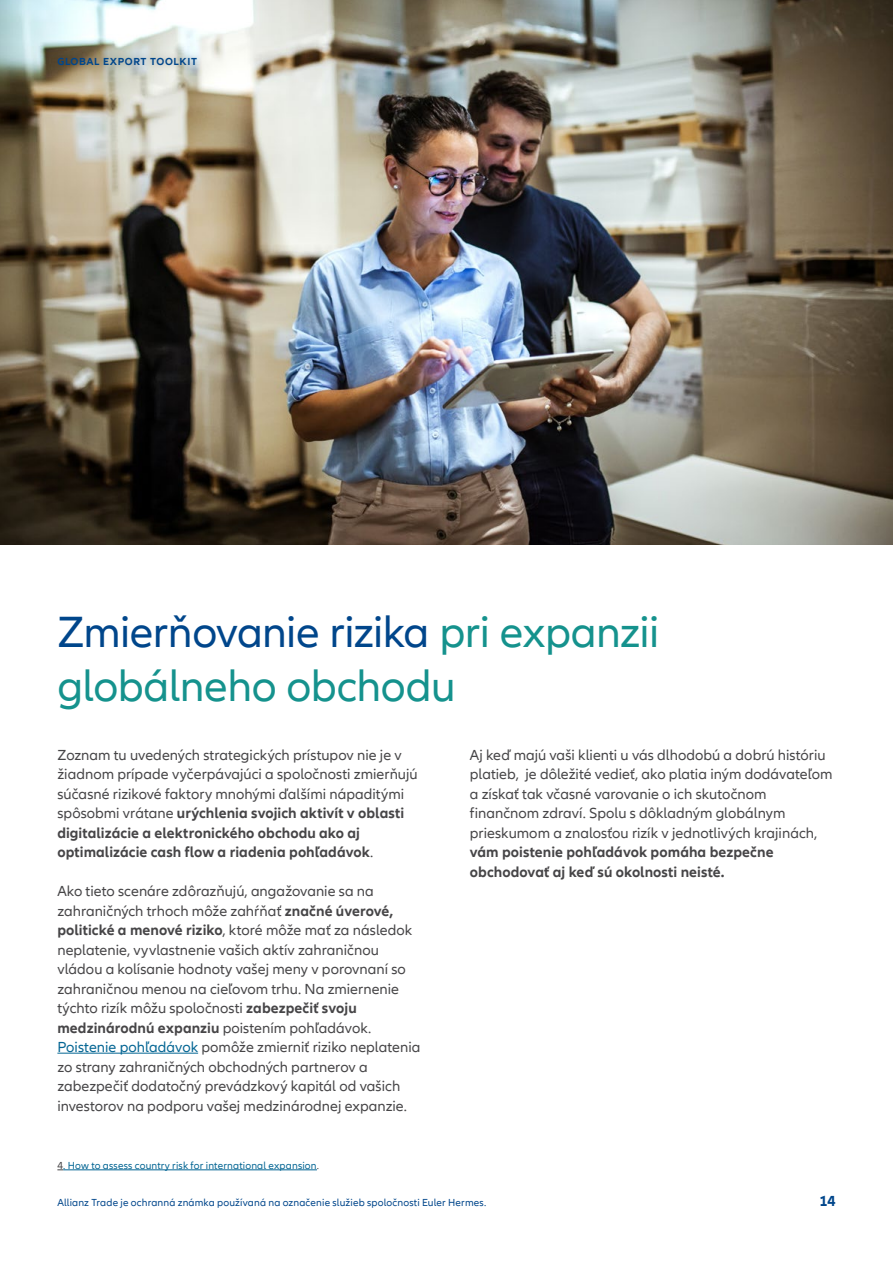
<style>
.page{position:relative;width:893px;height:1263px;background:#fff}
.page>*{position:absolute;margin:0;border:0;box-sizing:border-box;transform-origin:0 0}
.t1{font:45px/54px "Allianz Neo";letter-spacing:-.01em;color:#15928d}
.t2{font:15px/19.5px "Allianz Neo";letter-spacing:.005em;color:#464547}
.t3{font:700 15px/19.5px "Allianz Neo";letter-spacing:.005em;color:#464547}
.t4{font:700 15px "Allianz Neo";color:#00468b}
.t5{font:10.5px "Allianz Neo";letter-spacing:.015em;color:#00468b}
.t6{font:10.5px "Allianz Neo";letter-spacing:.015em;color:#056694}
.t7{font:700 10.5px "Allianz Neo";letter-spacing:.06em;color:#00468b}
.s1{color:#00468b}
.s2{font-weight:700}
.s3{color:#056694}
.s4{color:#464547}
</style>
<div class="page">
<img style="left:0;top:0;width:893px;height:545px">
<div style="left:49px;top:49px;width:156px;height:24px;background:#000;opacity:.25"></div>
<hr style="left:57px;top:1053px;width:141px;height:1px;background:#056694">
<hr style="left:63px;top:1169px;width:254px;height:1px;background:#056694">
<p class="t7" style="left:57px;top:56px;width:141px">GLOBAL EXPORT TOOLKIT</p>
<h1 class="t1" style="left:57px;top:606px;width:603px"><span class="s1">Zmierňovanie rizika</span> pri expanzii globálneho obchodu</h1>
<p class="t2" style="left:57px;top:745px;width:362px">Zoznam tu uvedených strategických prístupov nie je v žiadnom prípade vyčerpávajúci a spoločnosti zmierňujú súčasné rizikové faktory mnohými ďalšími nápaditými spôsobmi vrátane <span class="s2">urýchlenia svojich aktivít v oblasti digitalizácie a elektronického obchodu ako aj optimalizácie cash flow a riadenia pohľadávok</span>.</p>
<p class="t2" style="left:57px;top:882px;width:364px">Ako tieto scenáre zdôrazňujú, angažovanie sa na zahraničných trhoch môže zahŕňať <span class="s2">značné úverové, politické a menové riziko</span>, ktoré môže mať za následok neplatenie, vyvlastnenie vašich aktív zahraničnou vládou a kolísanie hodnoty vašej meny v porovnaní so zahraničnou menou na cieľovom trhu. Na zmiernenie týchto rizík môžu spoločnosti <span class="s2">zabezpečiť svoju medzinárodnú expanziu</span> poistením pohľadávok.<br><span class="s3">Poistenie pohľadávok</span> pomôže zmierniť riziko neplatenia zo strany zahraničných obchodných partnerov a zabezpečiť dodatočný prevádzkový kapitál od vašich investorov na podporu vašej medzinárodnej expanzie.</p>
<p class="t2" style="left:470px;top:745px;width:364px">Aj keď majú vaši klienti u vás dlhodobú a dobrú históriu platieb, je dôležité vedieť, ako platia iným dodávateľom a získať tak včasné varovanie o ich skutočnom finančnom zdraví. Spolu s dôkladným globálnym prieskumom a znalosťou rizík v jednotlivých krajinách,</p>
<p class="t3" style="left:470px;top:842px;width:305px">vám poistenie pohľadávok pomáha bezpečne obchodovať aj keď sú okolnosti neisté.</p>
<p class="t6" style="left:57px;top:1159px;width:263px"><span class="s4">4</span>. How to assess country risk for international expansion<span class="s4">.</span></p>
<p class="t5" style="left:57px;top:1196px;width:430px">Allianz Trade je ochranná známka používaná na označenie služieb spoločnosti Euler Hermes.</p>
<p class="t4" style="left:819px;top:1192px;width:18px">14</p>
</div>
